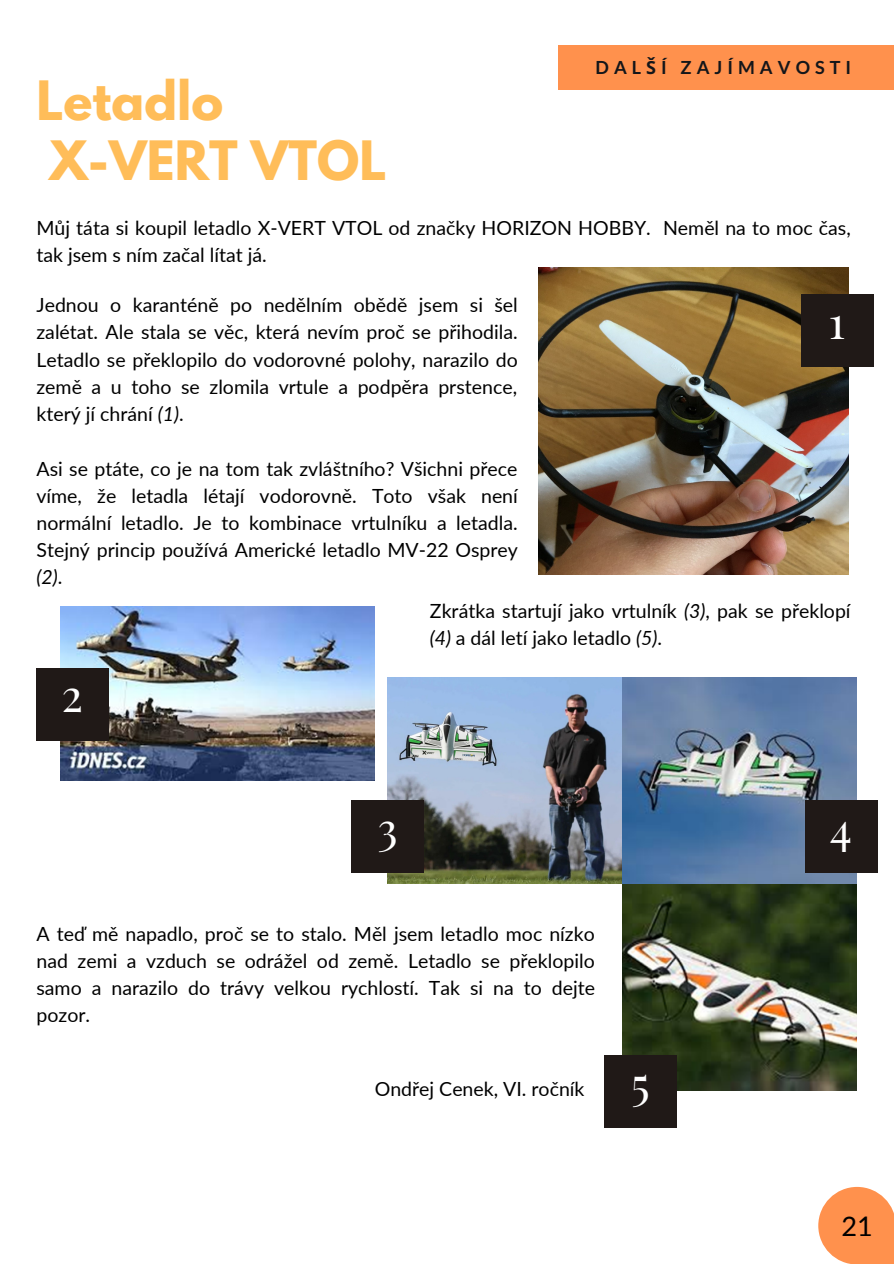
<style>
.page{position:relative;width:894px;height:1264px;background:#fff}
.page>*{position:absolute;margin:0;border:0;box-sizing:border-box;transform-origin:0 0}
.t1{font:700 48px/59.7px "League Spartan";color:#ffbd59}
.t2{font:45px "Playfair Display";color:#fff}
.t3{font:27px "Lato";color:#000}
.t4{font:19.5px/27px "Lato";color:#000;text-align:justify}
.t5{font:700 18px "Lato";letter-spacing:.28em;color:#14161a}
.s1{font-family:"Noto Sans"}
.s2{font-style:italic}
</style>
<div class="page">
<div style="left:558px;top:46px;width:335px;height:44px;background:#ff914d"></div>
<svg style="left:818px;top:1186px;width:75px;height:77px"></svg>
<img style="left:538px;top:268px;width:310px;height:306px">
<div style="left:800px;top:294px;width:73px;height:72px;background:#201917"></div>
<img style="left:60px;top:606px;width:314px;height:174px">
<div style="left:36px;top:668px;width:73px;height:72px;background:#201917"></div>
<img style="left:387px;top:677px;width:469px;height:206px">
<img style="left:622px;top:884px;width:234px;height:206px">
<div style="left:351px;top:800px;width:72px;height:72px;background:#201917"></div>
<div style="left:804px;top:800px;width:72px;height:72px;background:#201917"></div>
<div style="left:604px;top:1055px;width:72px;height:72px;background:#201917"></div>
<h1 class="t1" style="left:36px;top:77px;width:351px">Letadlo<br>X-VERT VTOL</h1>
<p class="t5" style="left:595px;top:56px;width:257px">DAL<span class="s1">Š</span>Í ZAJÍMAVOSTI</p>
<p class="t4" style="left:36px;top:214px;width:815px">Můj táta si koupil letadlo X-VERT VTOL od značky HORIZON HOBBY. Neměl na to moc čas, tak jsem s ním začal lítat já.</p>
<p class="t4" style="left:36px;top:291px;width:483px">Jednou o karanténě po nedělním obědě jsem si šel zalétat. Ale stala se věc, která nevím proč se přihodila.<br>Letadlo se překlopilo do vodorovné polohy, narazilo do země a u toho se zlomila vrtule a podpěra prstence, který jí chrání <span class="s2">(1)</span>.</p>
<p class="t4" style="left:36px;top:455px;width:483px">Asi se ptáte, co je na tom tak zvláštního? Všichni přece víme, že letadla létají vodorovně. Toto však není normální letadlo. Je to kombinace vrtulníku a letadla.<br>Stejný princip používá Americké letadlo MV-22 Osprey <span class="s2">(2)</span>.</p>
<h2 class="t2" style="left:828px;top:290px;width:18px">1</h2>
<h2 class="t2" style="left:62px;top:663px;width:23px">2</h2>
<p class="t4" style="left:430px;top:596px;width:422px">Zkrátka startují jako vrtulník <span class="s2">(3)</span>, pak se překlopí <span class="s2">(4)</span> a dál letí jako letadlo <span class="s2">(5)</span>.</p>
<h2 class="t2" style="left:377px;top:796px;width:22px">3</h2>
<h2 class="t2" style="left:829px;top:796px;width:24px">4</h2>
<p class="t4" style="left:36px;top:919px;width:560px">A teď mě napadlo, proč se to stalo. Měl jsem letadlo moc nízko nad zemi a vzduch se odrážel od země. Letadlo se překlopilo samo a narazilo do trávy velkou rychlostí. Tak si na to dejte pozor.</p>
<p class="t4" style="left:374px;top:1075px;width:211px">Ondřej Cenek, VI. ročník</p>
<h2 class="t2" style="left:631px;top:1051px;width:20px">5</h2>
<h3 class="t3" style="left:841px;top:1209px;width:33px">21</h3>
</div>
